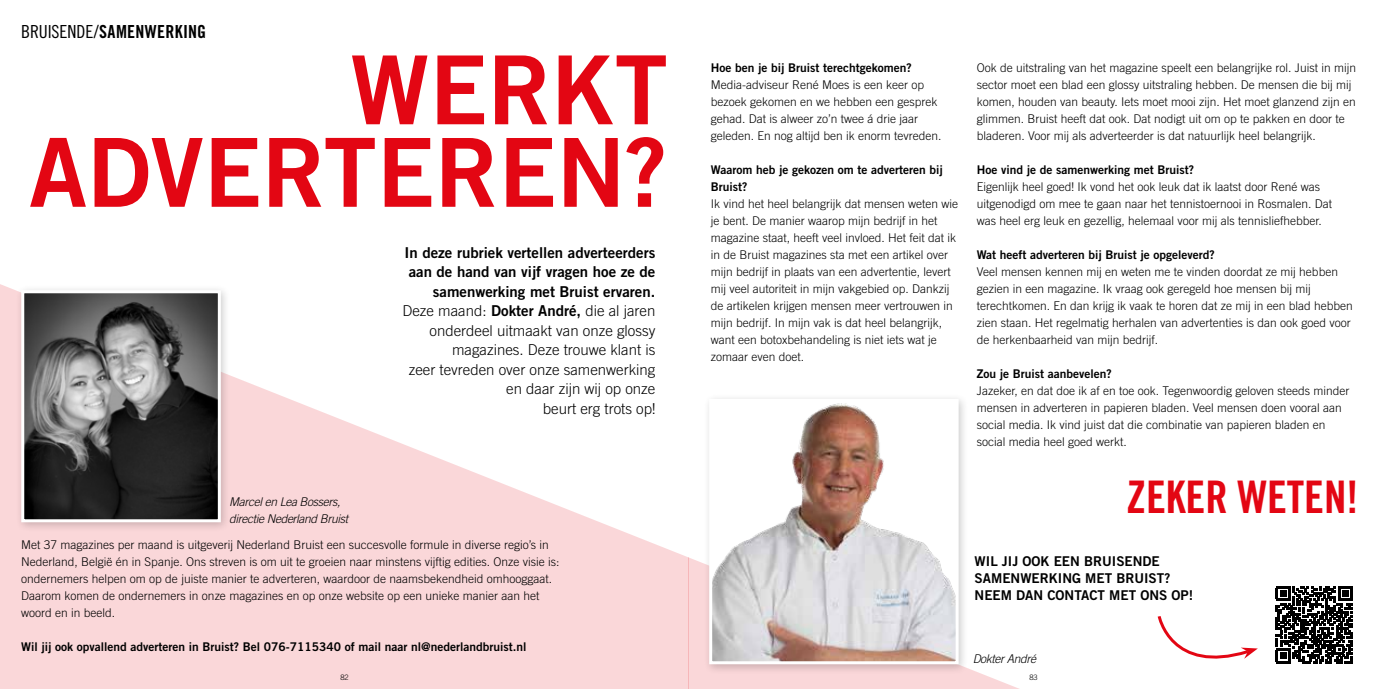
<style>
.page{position:relative;width:1378px;height:689px;background:#fff}
.page>*{position:absolute;margin:0;border:0;box-sizing:border-box;transform-origin:0 0}
.t1{font:95.25px/82.5px "Trade Gothic LT Std Bd 2";color:#e30613;text-align:right}
.t2{font:44.85px "Trade Gothic LT Std Bd Cn 20";letter-spacing:-.005em;color:#e30613}
.t3{font:18px "Trade Gothic LT Std Bd Cn 20";letter-spacing:.015em;color:#000}
.t4{font:300 15px/19.5px "Trade Gothic LT Std";color:#000;text-align:right}
.t5{font:15px/19.5px "Trade Gothic LT Std Bd 2";color:#000;text-align:right}
.t6{font:13.5px/17px "Trade Gothic LT Std Bd 2";color:#000}
.t7{font:300 12px/17px "Trade Gothic LT Std";color:#000}
.t8{font:12px/17px "Trade Gothic LT Std Bd 2";color:#000}
.t9{font:italic 300 12px/16.5px "Trade Gothic LT Std";letter-spacing:-.03em;color:#000}
.t10{font:300 7.5px "Trade Gothic LT Std";color:#000}
.s1{font-family:"Trade Gothic LT Std Cn 18"}
.s2{font-family:"Trade Gothic LT Std Bd 2";font-weight:400}
</style>
<div class="page">
<svg style="left:0;top:284px;width:689px;height:405px;fill:#fad7d9"></svg>
<div style="left:15px;top:284px;width:216px;height:248px;background:#000;opacity:.2"></div>
<img style="left:25px;top:294px;width:192px;height:224px">
<div style="left:21px;top:290px;width:200px;height:232px;border:3px solid #fff"></div>
<svg style="left:689px;top:558px;width:330px;height:131px"></svg>
<div style="left:703px;top:393px;width:266px;height:282px;background:#000;opacity:.2"></div>
<img style="left:713px;top:403px;width:241px;height:257px">
<div style="left:709px;top:399px;width:249px;height:265px;border:3px solid #fff"></div>
<svg style="left:1275px;top:586px;width:77px;height:77px"></svg>
<svg style="left:1157px;top:616px;width:101px;height:43px"></svg>
<h3 class="t3" style="left:21px;top:20px;width:186px"><span class="s1">BRUISENDE/</span>SAMENWERKING</h3>
<h1 class="t1" style="left:29px;top:47px;width:640px">WERKT<br>ADVERTEREN?</h1>
<p class="t5" style="left:404px;top:242px;width:252px">In deze rubriek vertellen adverteerders aan de hand van vijf vragen hoe ze de samenwerking met Bruist ervaren.</p>
<p class="t4" style="left:402px;top:301px;width:254px">Deze maand: <span class="s2">Dokter André,</span> die al jaren onderdeel uitmaakt van onze glossy magazines. Deze trouwe klant is<br>zeer tevreden over onze samenwerking en daar zijn wij op onze<br>beurt erg trots op!</p>
<p class="t9" style="left:229px;top:494px;width:120px">Marcel en Lea Bossers, directie Nederland Bruist</p>
<p class="t7" style="left:21px;top:536px;width:540px">Met 37 magazines per maand is uitgeverij Nederland Bruist een succesvolle formule in diverse regio’s in Nederland, België én in Spanje. Ons streven is om uit te groeien naar minstens vijftig edities. Onze visie is: ondernemers helpen om op de juiste manier te adverteren, waardoor de naamsbekendheid omhooggaat.<br>Daarom komen de ondernemers in onze magazines en op onze website op een unieke manier aan het woord en in beeld.</p>
<p class="t8" style="left:21px;top:638px;width:507px">Wil jij ook opvallend adverteren in Bruist? Bel 076-7115340 of mail naar nl@nederlandbruist.nl</p>
<p class="t8" style="left:711px;top:59px;width:202px">Hoe ben je bij Bruist terechtgekomen?</p>
<p class="t7" style="left:711px;top:76px;width:232px">Media-adviseur René Moes is een keer op bezoek gekomen en we hebben een gesprek gehad. Dat is alweer zo’n twee á drie jaar geleden. En nog altijd ben ik enorm tevreden.</p>
<p class="t8" style="left:711px;top:161px;width:233px">Waarom heb je gekozen om te adverteren bij<br>Bruist?</p>
<p class="t7" style="left:711px;top:195px;width:249px">Ik vind het heel belangrijk dat mensen weten wie je bent. De manier waarop mijn bedrijf in het magazine staat, heeft veel invloed. Het feit dat ik in de Bruist magazines sta met een artikel over mijn bedrijf in plaats van een advertentie, levert mij veel autoriteit in mijn vakgebied op. Dankzij de artikelen krijgen mensen meer vertrouwen in mijn bedrijf. In mijn vak is dat heel belangrijk, want een botoxbehandeling is niet iets wat je zomaar even doet.</p>
<p class="t7" style="left:976px;top:59px;width:381px">Ook de uitstraling van het magazine speelt een belangrijke rol. Juist in mijn sector moet een blad een glossy uitstraling hebben. De mensen die bij mij komen, houden van beauty. Iets moet mooi zijn. Het moet glanzend zijn en glimmen. Bruist heeft dat ook. Dat nodigt uit om op te pakken en door te bladeren. Voor mij als adverteerder is dat natuurlijk heel belangrijk.</p>
<p class="t8" style="left:976px;top:161px;width:219px">Hoe vind je de samenwerking met Bruist?</p>
<p class="t7" style="left:976px;top:178px;width:357px">Eigenlijk heel goed! Ik vond het ook leuk dat ik laatst door René was uitgenodigd om mee te gaan naar het tennistoernooi in Rosmalen. Dat was heel erg leuk en gezellig, helemaal voor mij als tennisliefhebber.</p>
<p class="t8" style="left:976px;top:246px;width:240px">Wat heeft adverteren bij Bruist je opgeleverd?</p>
<p class="t7" style="left:976px;top:263px;width:378px">Veel mensen kennen mij en weten me te vinden doordat ze mij hebben gezien in een magazine. Ik vraag ook geregeld hoe mensen bij mij terechtkomen. En dan krijg ik vaak te horen dat ze mij in een blad hebben zien staan. Het regelmatig herhalen van advertenties is dan ook goed voor de herkenbaarheid van mijn bedrijf.</p>
<p class="t8" style="left:976px;top:365px;width:136px">Zou je Bruist aanbevelen?</p>
<p class="t7" style="left:976px;top:382px;width:374px">Jazeker, en dat doe ik af en toe ook. Tegenwoordig geloven steeds minder mensen in adverteren in papieren bladen. Veel mensen doen vooral aan social media. Ik vind juist dat die combinatie van papieren bladen en social media heel goed werkt.</p>
<h2 class="t2" style="left:1126px;top:470px;width:234px">ZEKER WETEN!</h2>
<p class="t6" style="left:974px;top:552px;width:220px">WIL JIJ OOK EEN BRUISENDE<br>SAMENWERKING MET BRUIST?<br>NEEM DAN CONTACT MET ONS OP!</p>
<p class="t9" style="left:972px;top:650px;width:65px">Dokter André</p>
<p class="t10" style="left:340px;top:672px;width:10px">82</p>
<p class="t10" style="left:1029px;top:672px;width:10px">83</p>
</div>
